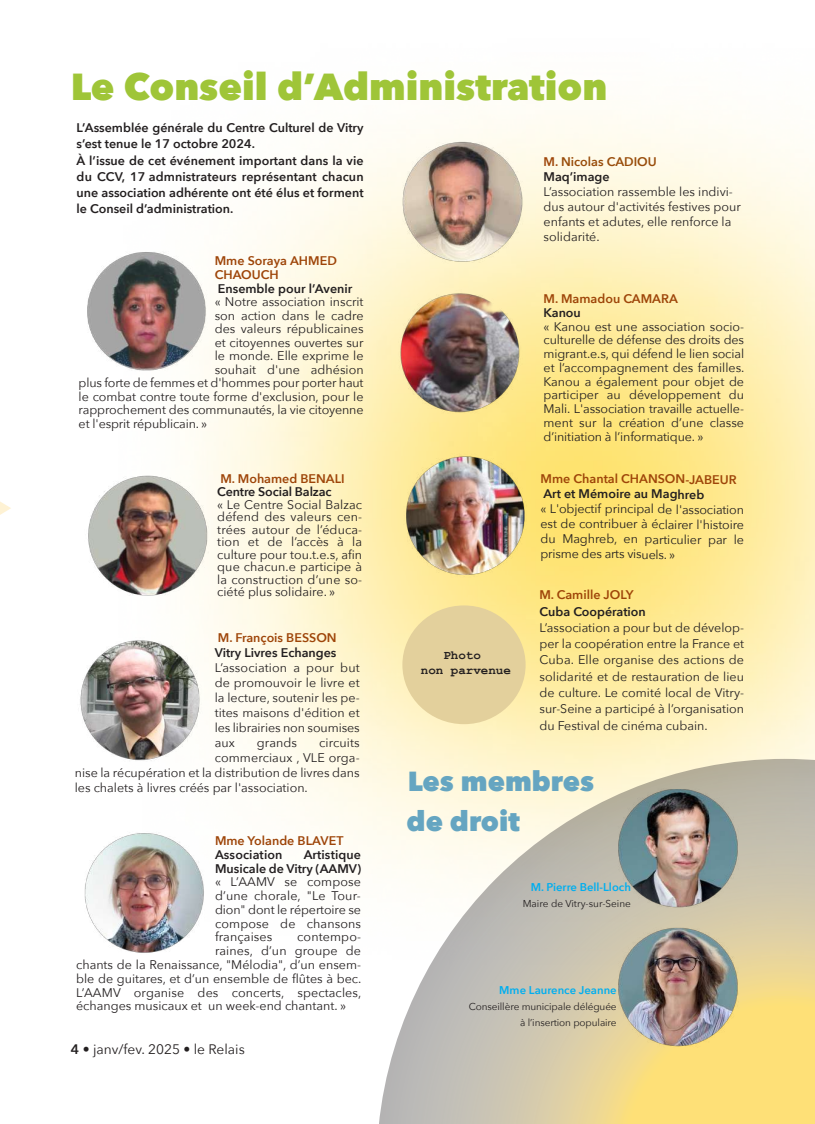
<style>
.page{position:relative;width:815px;height:1124px;background:#fff}
.page>*{position:absolute;margin:0;border:0;box-sizing:border-box;transform-origin:0 0}
.t1{font:800 37.5px "Avenir Next";color:#9fc538}
.t2{font:800 27.5px/39.9px "Avenir Next";letter-spacing:-.005em;color:#65a5c1}
.t3{font:13.75px "Avenir Next";color:#231f20}
.t4{font:12.5px/13.8px "Avenir Next";color:#231f20;text-align:justify}
.t5{font:600 12.5px/16.2px "Avenir Next";color:#231f20;text-align:right}
.t6{font:600 12.5px/13.8px "Avenir Next";color:#9e4509}
.t7{font:600 12.5px/15px "Avenir Next";color:#984c0a}
.t8{font:700 12.5px/15px "Courier New";color:#231f20;text-align:center}
.t9{font:600 11.25px "Avenir Next";color:#00aeef}
.t10{font:10px/16.2px "Avenir Next";letter-spacing:-.01em;color:#231f20;text-align:right}
.s1{font-weight:600}
.s2{color:#9e4509}
.s3{color:#231f20}
</style>
<div class="page">
<svg style="left:0;top:501px;width:11px;height:14px"></svg>
<svg style="left:377px;top:758px;width:438px;height:365px"></svg>
<img style="left:614px;top:783px;width:131px;height:266px">
<img style="left:812px;top:787px;width:3px;height:265px">
<img style="left:87px;top:247px;width:128px;height:127px">
<img style="left:77px;top:637px;width:138px;height:123px">
<img style="left:85px;top:472px;width:132px;height:124px">
<img style="left:84px;top:831px;width:121px;height:122px">
<img style="left:394px;top:289px;width:137px;height:124px">
<img style="left:403px;top:453px;width:138px;height:124px">
<img style="left:398px;top:138px;width:130px;height:128px">
<div style="left:402px;top:605px;width:124px;height:119px;background:#e3d09c;border-radius:50%"></div>
<h1 class="t1" style="left:71px;top:62px;width:538px">Le Conseil d’Administration</h1>
<p class="t5" style="left:77px;top:120px;width:288px;text-align:left">L’Assemblée générale du Centre Culturel de Vitry s’est tenue le 17 octobre 2024.<br>À l’issue de cet événement important dans la vie du CCV, 17 admnistrateurs représentant chacun une association adhérente ont été élus et forment le Conseil d’administration.</p>
<p class="t6" style="left:215px;top:254px;width:124px">Mme Soraya AHMED<br>CHAOUCH</p>
<p class="t5" style="left:218px;top:280px;width:136px">Ensemble pour l’Avenir</p>
<p class="t4" style="left:215px;top:295px;width:150px">« Notre association inscrit</p>
<p class="t4" style="left:215px;top:309px;width:150px">son action dans le cadre</p>
<p class="t4" style="left:215px;top:322px;width:150px">des valeurs républicaines</p>
<p class="t4" style="left:215px;top:336px;width:150px">et citoyennes ouvertes sur</p>
<p class="t4" style="left:215px;top:349px;width:150px">le monde. Elle exprime le</p>
<p class="t4" style="left:215px;top:363px;width:150px">souhait d'une adhésion</p>
<p class="t4" style="left:79px;top:376px;width:286px">plus forte de femmes et d'hommes pour porter haut</p>
<p class="t4" style="left:79px;top:390px;width:286px">le combat contre toute forme d'exclusion, pour le</p>
<p class="t4" style="left:79px;top:403px;width:286px">rapprochement des communautés, la vie citoyenne</p>
<p class="t4" style="left:79px;top:417px;width:130px">et l'esprit républicain. »</p>
<p class="t6" style="left:220px;top:471px;width:126px">M. Mohamed BENALI</p>
<p class="t5" style="left:217px;top:484px;width:116px">Centre Social Balzac</p>
<p class="t4" style="left:217px;top:498px;width:146px;line-height:12.5px">« Le Centre Social Balzac défend des valeurs cen&shy;trées autour de l’éduca&shy;tion et de l’accès à la culture pour tou.t.e.s, afin que chacun.e participe à la construction d’une so&shy;ciété plus solidaire. »</p>
<p class="t6" style="left:218px;top:631px;width:120px">M. François BESSON</p>
<p class="t5" style="left:215px;top:644px;width:123px">Vitry Livres Echanges</p>
<p class="t4" style="left:215px;top:660px;width:146px;line-height:15px">L’association a pour but de promouvoir le livre et la lecture, soutenir les pe&shy;tites maisons d'édition et les librairies non soumises aux</p>
<p class="t4" style="left:257px;top:736px;width:42px">grands</p>
<p class="t4" style="left:319px;top:736px;width:42px">circuits</p>
<p class="t4" style="left:215px;top:751px;width:146px">commerciaux , VLE orga-</p>
<p class="t4" style="left:75px;top:766px;width:286px">nise la récupération et la distribution de livres dans</p>
<p class="t4" style="left:75px;top:781px;width:235px">les chalets à livres créés par l'association.</p>
<p class="t6" style="left:215px;top:834px;width:130px">Mme Yolande BLAVET</p>
<p class="t5" style="left:215px;top:846px;width:69px">Association</p>
<p class="t5" style="left:215px;top:848px;width:148px;line-height:13.8px">Artistique<br>Musicale de Vitry (AAMV)</p>
<p class="t4" style="left:215px;top:875px;width:148px">« L’AAMV se compose d’une chorale, "Le Tour&shy;dion" dont le répertoire se compose de chansons françaises</p>
<p class="t4" style="left:297px;top:930px;width:65px">contempo-</p>
<p class="t4" style="left:215px;top:944px;width:148px">raines, d’un groupe de</p>
<p class="t4" style="left:76px;top:958px;width:286px">chants de la Renaissance, "Mélodia", d’un ensem-</p>
<p class="t4" style="left:76px;top:971px;width:287px">ble de guitares, et d’un ensemble de flûtes à bec.</p>
<p class="t4" style="left:76px;top:985px;width:287px">L’AAMV organise des concerts, spectacles,</p>
<p class="t4" style="left:76px;top:999px;width:271px">échanges musicaux et un week-end chantant. »</p>
<p class="t3" style="left:71px;top:1040px;width:175px"><span class="s1">4</span> • janv/fev. 2025 • le Relais</p>
<p class="t8" style="left:421px;top:647px;width:91px">Photo<br>non parvenue</p>
<p class="t7" style="left:544px;top:154px;width:115px"><span class="s2">M.</span> Nicolas CADIOU<br><span class="s3">Maq’image</span></p>
<p class="t4" style="left:544px;top:184px;width:199px;line-height:15px;text-align:left">L’association rassemble les indivi&shy;dus autour d'activités festives pour enfants et adutes, elle renforce la solidarité.</p>
<p class="t6" style="left:544px;top:292px;width:136px">M. Mamadou CAMARA</p>
<p class="t5" style="left:544px;top:305px;width:39px">Kanou</p>
<p class="t4" style="left:544px;top:320px;width:202px">« Kanou est une association socio&shy;culturelle de défense des droits des migrant.e.s, qui défend le lien social et l’accompagnement des familles.<br>Kanou a également pour objet de participer au développement du Mali. L'association travaille actuelle&shy;ment sur la création d’une classe d’initiation à l’informatique. »</p>
<p class="t6" style="left:541px;top:472px;width:197px">Mme Chantal CHANSON-JABEUR</p>
<p class="t5" style="left:543px;top:486px;width:162px">Art et Mémoire au Maghreb</p>
<p class="t4" style="left:540px;top:502px;width:205px;line-height:15px">« L'objectif principal de l'association est de contribuer à éclairer l'histoire du Maghreb, en particulier par le prisme des arts visuels. »</p>
<p class="t6" style="left:539px;top:588px;width:96px">M. Camille JOLY</p>
<p class="t5" style="left:539px;top:603px;width:108px">Cuba Coopération</p>
<p class="t4" style="left:539px;top:619px;width:206px;line-height:16.2px">L’association a pour but de dévelop&shy;per la coopération entre la France et Cuba. Elle organise des actions de solidarité et de restauration de lieu de culture. Le comité local de Vitry&shy;sur-Seine a participé à l’organisation du Festival de cinéma cubain.</p>
<h2 class="t2" style="left:407px;top:762px;width:189px">Les membres de droit</h2>
<p class="t9" style="left:531px;top:879px;width:102px">M. Pierre Bell-Lloch</p>
<p class="t10" style="left:523px;top:895px;width:110px">Maire de Vitry-sur-Seine</p>
<p class="t9" style="left:499px;top:982px;width:119px">Mme Laurence Jeanne</p>
<p class="t10" style="left:469px;top:998px;width:149px">Conseillère municipale déléguée à l’insertion populaire</p>
</div>
